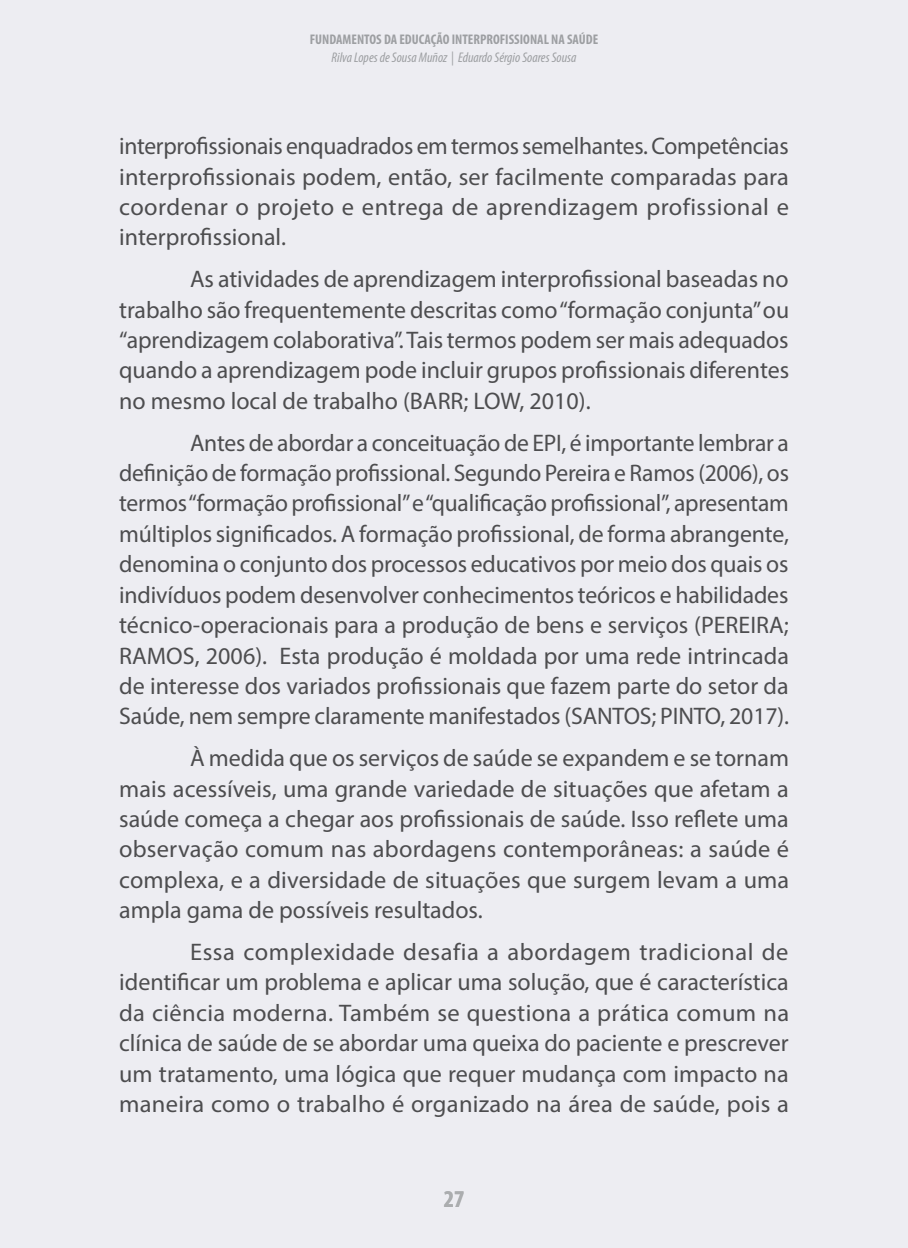
<style>
.page{position:relative;width:908px;height:1248px;background:#fff}
.page>*{position:absolute;margin:0;border:0;box-sizing:border-box;transform-origin:0 0}
.t1{font:24px/30.4px "Myriad Pro";color:#4d4d4f;text-align:justify}
.t2{font:700 condensed 24px "Myriad Pro";color:#abadaf}
.t3{font:italic condensed 14px "Myriad Pro";color:#9d9fa2}
.t4{font:700 condensed 14px "Myriad Pro";color:#9d9fa2}
</style>
<div class="page">
<div style="left:0;top:0;width:907px;height:1247px;background:#ededf2"></div>
<p class="t4" style="left:309px;top:31px;width:290px">FUNDAMENTOS DA EDUCAÇÃO INTERPROFISSIONAL NA SAÚDE</p>
<p class="t3" style="left:331px;top:49px;width:246px">Rilva Lopes de Sousa Muñoz | Eduardo Sérgio Soares Sousa</p>
<p class="t1" style="left:119px;top:130px;width:671px">interprofissionais enquadrados em termos semelhantes. Competências interprofissionais podem, então, ser facilmente comparadas para coordenar o projeto e entrega de aprendizagem profissional e interprofissional.</p>
<p class="t1" style="left:119px;top:263px;width:671px;text-indent:71px">As atividades de aprendizagem interprofissional baseadas no trabalho são frequentemente descritas como “formação conjunta” ou “aprendizagem colaborativa”. Tais termos podem ser mais adequados quando a aprendizagem pode incluir grupos profissionais diferentes no mesmo local de trabalho (BARR; LOW, 2010).</p>
<p class="t1" style="left:119px;top:427px;width:671px;text-indent:71px">Antes de abordar a conceituação de EPI, é importante lembrar a definição de formação profissional. Segundo Pereira e Ramos (2006), os termos “formação profissional” e “qualificação profissional”, apresentam múltiplos significados. A formação profissional, de forma abrangente, denomina o conjunto dos processos educativos por meio dos quais os indivíduos podem desenvolver conhecimentos teóricos e habilidades técnico-operacionais para a produção de bens e serviços (PEREIRA; RAMOS, 2006). Esta produção é moldada por uma rede intrincada de interesse dos variados profissionais que fazem parte do setor da Saúde, nem sempre claramente manifestados (SANTOS; PINTO, 2017).</p>
<p class="t1" style="left:119px;top:742px;width:671px;text-indent:71px">À medida que os serviços de saúde se expandem e se tornam mais acessíveis, uma grande variedade de situações que afetam a saúde começa a chegar aos profissionais de saúde. Isso reflete uma observação comum nas abordagens contemporâneas: a saúde é complexa, e a diversidade de situações que surgem levam a uma ampla gama de possíveis resultados.</p>
<p class="t1" style="left:119px;top:936px;width:671px;text-indent:71px">Essa complexidade desafia a abordagem tradicional de identificar um problema e aplicar uma solução, que é característica da ciência moderna. Também se questiona a prática comum na clínica de saúde de se abordar uma queixa do paciente e prescrever um tratamento, uma lógica que requer mudança com impacto na maneira como o trabalho é organizado na área de saúde, pois a</p>
<p class="t2" style="left:443px;top:1183px;width:22px">27</p>
</div>
